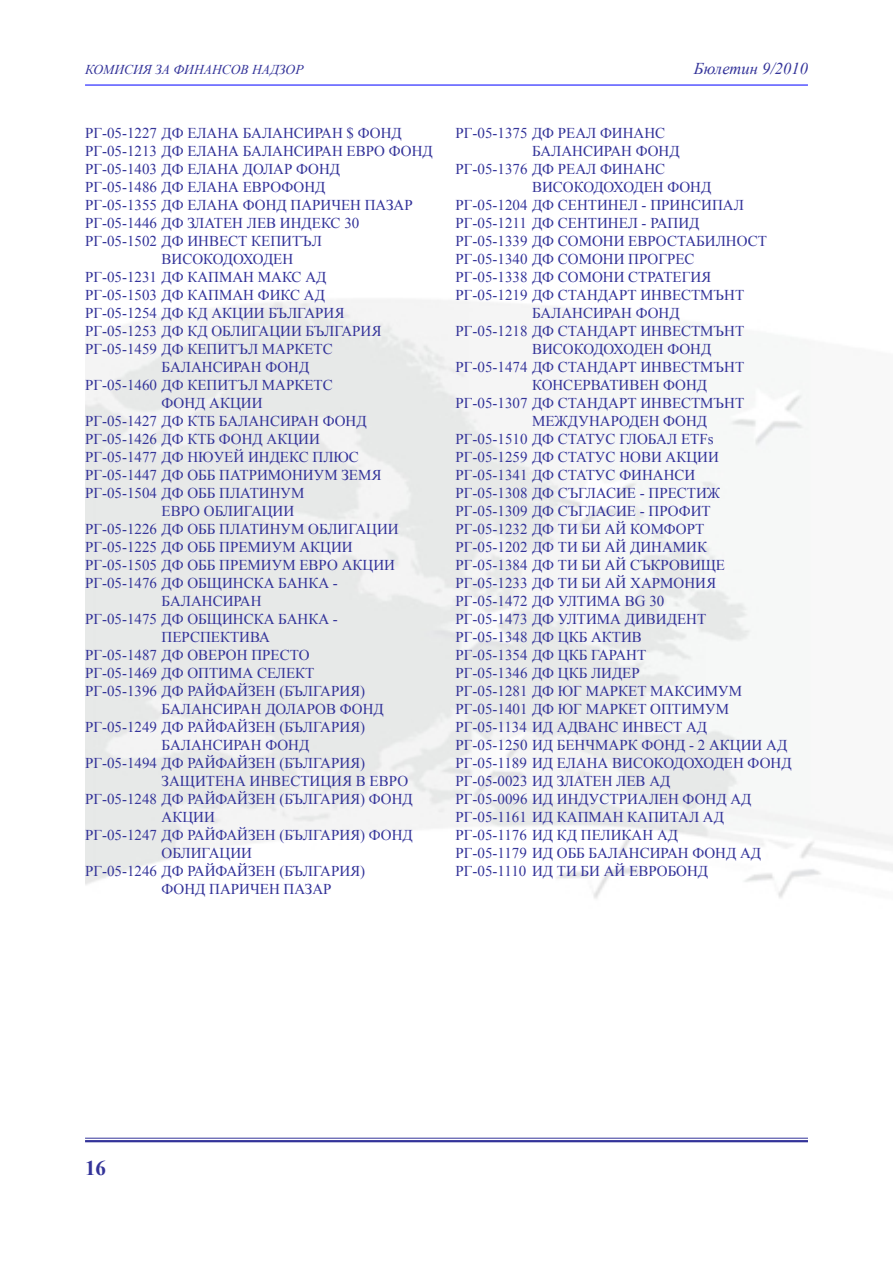
<style>
.page{position:relative;width:893px;height:1263px;background:#fff}
.page>*{position:absolute;margin:0;border:0;box-sizing:border-box;transform-origin:0 0}
.t1{font:700 21px "Times New Roman";color:#339}
.t2{font:italic 16.5px "Times New Roman";color:#339}
.t3{font:15px "Times New Roman";color:#339}
.t4{font:italic 13.5px "Times New Roman";color:#339}
</style>
<div class="page">
<hr style="left:85px;top:1138px;width:723px;height:1px;background:#339">
<hr style="left:85px;top:1140px;width:723px;height:2px;background:#339">
<hr style="left:85px;top:85px;width:723px;height:1px;background:#00f">
<p class="t4" style="left:85px;top:60px;width:220px">КОМИСИЯ ЗА ФИНАНСОВ НАДЗОР</p>
<p class="t2" style="left:694px;top:57px;width:115px">Бюлетин 9/2010</p>
<p class="t3" style="left:85px;top:123px;width:318px">РГ-05-1227 ДФ ЕЛАНА БАЛАНСИРАН $ ФОНД</p>
<p class="t3" style="left:85px;top:141px;width:349px">РГ-05-1213 ДФ ЕЛАНА БАЛАНСИРАН ЕВРО ФОНД</p>
<p class="t3" style="left:85px;top:159px;width:257px">РГ-05-1403 ДФ ЕЛАНА ДОЛАР ФОНД</p>
<p class="t3" style="left:85px;top:177px;width:242px">РГ-05-1486 ДФ ЕЛАНА ЕВРОФОНД</p>
<p class="t3" style="left:85px;top:195px;width:329px">РГ-05-1355 ДФ ЕЛАНА ФОНД ПАРИЧЕН ПАЗАР</p>
<p class="t3" style="left:85px;top:213px;width:276px">РГ-05-1446 ДФ ЗЛАТЕН ЛЕВ ИНДЕКС 30</p>
<p class="t3" style="left:85px;top:231px;width:238px">РГ-05-1502 ДФ ИНВЕСТ КЕПИТЪЛ</p>
<p class="t3" style="left:162px;top:249px;width:133px">ВИСОКОДОХОДЕН</p>
<p class="t3" style="left:85px;top:267px;width:243px">РГ-05-1231 ДФ КАПМАН МАКС АД</p>
<p class="t3" style="left:85px;top:285px;width:241px">РГ-05-1503 ДФ КАПМАН ФИКС АД</p>
<p class="t3" style="left:85px;top:303px;width:261px">РГ-05-1254 ДФ КД АКЦИИ БЪЛГАРИЯ</p>
<p class="t3" style="left:85px;top:321px;width:298px">РГ-05-1253 ДФ КД ОБЛИГАЦИИ БЪЛГАРИЯ</p>
<p class="t3" style="left:85px;top:339px;width:249px">РГ-05-1459 ДФ КЕПИТЪЛ МАРКЕТС</p>
<p class="t3" style="left:162px;top:357px;width:149px">БАЛАНСИРАН ФОНД</p>
<p class="t3" style="left:85px;top:375px;width:249px">РГ-05-1460 ДФ КЕПИТЪЛ МАРКЕТС</p>
<p class="t3" style="left:162px;top:393px;width:102px">ФОНД АКЦИИ</p>
<p class="t3" style="left:85px;top:411px;width:283px">РГ-05-1427 ДФ КТБ БАЛАНСИРАН ФОНД</p>
<p class="t3" style="left:85px;top:429px;width:236px">РГ-05-1426 ДФ КТБ ФОНД АКЦИИ</p>
<p class="t3" style="left:85px;top:447px;width:275px">РГ-05-1477 ДФ НЮУЕЙ ИНДЕКС ПЛЮС</p>
<p class="t3" style="left:85px;top:465px;width:298px">РГ-05-1447 ДФ ОББ ПАТРИМОНИУМ ЗЕМЯ</p>
<p class="t3" style="left:85px;top:483px;width:221px">РГ-05-1504 ДФ ОББ ПЛАТИНУМ</p>
<p class="t3" style="left:162px;top:501px;width:134px">ЕВРО ОБЛИГАЦИИ</p>
<p class="t3" style="left:85px;top:519px;width:315px">РГ-05-1226 ДФ ОББ ПЛАТИНУМ ОБЛИГАЦИИ</p>
<p class="t3" style="left:85px;top:537px;width:269px">РГ-05-1225 ДФ ОББ ПРЕМИУМ АКЦИИ</p>
<p class="t3" style="left:85px;top:555px;width:311px">РГ-05-1505 ДФ ОББ ПРЕМИУМ ЕВРО АКЦИИ</p>
<p class="t3" style="left:85px;top:573px;width:254px">РГ-05-1476 ДФ ОБЩИНСКА БАНКА -</p>
<p class="t3" style="left:162px;top:591px;width:102px">БАЛАНСИРАН</p>
<p class="t3" style="left:85px;top:609px;width:254px">РГ-05-1475 ДФ ОБЩИНСКА БАНКА -</p>
<p class="t3" style="left:162px;top:627px;width:110px">ПЕРСПЕКТИВА</p>
<p class="t3" style="left:85px;top:645px;width:226px">РГ-05-1487 ДФ ОВЕРОН ПРЕСТО</p>
<p class="t3" style="left:85px;top:663px;width:231px">РГ-05-1469 ДФ ОПТИМА СЕЛЕКТ</p>
<p class="t3" style="left:85px;top:681px;width:282px">РГ-05-1396 ДФ РАЙФАЙЗЕН (БЪЛГАРИЯ)</p>
<p class="t3" style="left:162px;top:699px;width:224px">БАЛАНСИРАН ДОЛАРОВ ФОНД</p>
<p class="t3" style="left:85px;top:717px;width:282px">РГ-05-1249 ДФ РАЙФАЙЗЕН (БЪЛГАРИЯ)</p>
<p class="t3" style="left:162px;top:735px;width:149px">БАЛАНСИРАН ФОНД</p>
<p class="t3" style="left:85px;top:753px;width:282px">РГ-05-1494 ДФ РАЙФАЙЗЕН (БЪЛГАРИЯ)</p>
<p class="t3" style="left:162px;top:771px;width:248px">ЗАЩИТЕНА ИНВЕСТИЦИЯ В ЕВРО</p>
<p class="t3" style="left:85px;top:789px;width:329px">РГ-05-1248 ДФ РАЙФАЙЗЕН (БЪЛГАРИЯ) ФОНД</p>
<p class="t3" style="left:162px;top:807px;width:55px">АКЦИИ</p>
<p class="t3" style="left:85px;top:825px;width:329px">РГ-05-1247 ДФ РАЙФАЙЗЕН (БЪЛГАРИЯ) ФОНД</p>
<p class="t3" style="left:162px;top:843px;width:92px">ОБЛИГАЦИИ</p>
<p class="t3" style="left:85px;top:861px;width:282px">РГ-05-1246 ДФ РАЙФАЙЗЕН (БЪЛГАРИЯ)</p>
<p class="t3" style="left:162px;top:879px;width:171px">ФОНД ПАРИЧЕН ПАЗАР</p>
<p class="t3" style="left:455px;top:123px;width:211px">РГ-05-1375 ДФ РЕАЛ ФИНАНС</p>
<p class="t3" style="left:532px;top:141px;width:149px">БАЛАНСИРАН ФОНД</p>
<p class="t3" style="left:455px;top:159px;width:211px">РГ-05-1376 ДФ РЕАЛ ФИНАНС</p>
<p class="t3" style="left:532px;top:177px;width:181px">ВИСОКОДОХОДЕН ФОНД</p>
<p class="t3" style="left:455px;top:195px;width:290px">РГ-05-1204 ДФ СЕНТИНЕЛ - ПРИНСИПАЛ</p>
<p class="t3" style="left:455px;top:213px;width:245px">РГ-05-1211 ДФ СЕНТИНЕЛ - РАПИД</p>
<p class="t3" style="left:455px;top:231px;width:313px">РГ-05-1339 ДФ СОМОНИ ЕВРОСТАБИЛНОСТ</p>
<p class="t3" style="left:455px;top:249px;width:241px">РГ-05-1340 ДФ СОМОНИ ПРОГРЕС</p>
<p class="t3" style="left:455px;top:267px;width:257px">РГ-05-1338 ДФ СОМОНИ СТРАТЕГИЯ</p>
<p class="t3" style="left:455px;top:285px;width:290px">РГ-05-1219 ДФ СТАНДАРТ ИНВЕСТМЪНТ</p>
<p class="t3" style="left:532px;top:303px;width:149px">БАЛАНСИРАН ФОНД</p>
<p class="t3" style="left:455px;top:321px;width:290px">РГ-05-1218 ДФ СТАНДАРТ ИНВЕСТМЪНТ</p>
<p class="t3" style="left:532px;top:339px;width:181px">ВИСОКОДОХОДЕН ФОНД</p>
<p class="t3" style="left:455px;top:357px;width:290px">РГ-05-1474 ДФ СТАНДАРТ ИНВЕСТМЪНТ</p>
<p class="t3" style="left:532px;top:375px;width:177px">КОНСЕРВАТИВЕН ФОНД</p>
<p class="t3" style="left:455px;top:393px;width:290px">РГ-05-1307 ДФ СТАНДАРТ ИНВЕСТМЪНТ</p>
<p class="t3" style="left:532px;top:411px;width:177px">МЕЖДУНАРОДЕН ФОНД</p>
<p class="t3" style="left:455px;top:429px;width:260px">РГ-05-1510 ДФ СТАТУС ГЛОБАЛ ETFs</p>
<p class="t3" style="left:455px;top:447px;width:265px">РГ-05-1259 ДФ СТАТУС НОВИ АКЦИИ</p>
<p class="t3" style="left:455px;top:465px;width:241px">РГ-05-1341 ДФ СТАТУС ФИНАНСИ</p>
<p class="t3" style="left:455px;top:483px;width:266px">РГ-05-1308 ДФ СЪГЛАСИЕ - ПРЕСТИЖ</p>
<p class="t3" style="left:455px;top:501px;width:257px">РГ-05-1309 ДФ СЪГЛАСИЕ - ПРОФИТ</p>
<p class="t3" style="left:455px;top:519px;width:250px">РГ-05-1232 ДФ ТИ БИ АЙ КОМФОРТ</p>
<p class="t3" style="left:455px;top:537px;width:253px">РГ-05-1202 ДФ ТИ БИ АЙ ДИНАМИК</p>
<p class="t3" style="left:455px;top:555px;width:271px">РГ-05-1384 ДФ ТИ БИ АЙ СЪКРОВИЩЕ</p>
<p class="t3" style="left:455px;top:573px;width:262px">РГ-05-1233 ДФ ТИ БИ АЙ ХАРМОНИЯ</p>
<p class="t3" style="left:455px;top:591px;width:210px">РГ-05-1472 ДФ УЛТИМА BG 30</p>
<p class="t3" style="left:455px;top:609px;width:252px">РГ-05-1473 ДФ УЛТИМА ДИВИДЕНТ</p>
<p class="t3" style="left:455px;top:627px;width:188px">РГ-05-1348 ДФ ЦКБ АКТИВ</p>
<p class="t3" style="left:455px;top:645px;width:192px">РГ-05-1354 ДФ ЦКБ ГАРАНТ</p>
<p class="t3" style="left:455px;top:663px;width:186px">РГ-05-1346 ДФ ЦКБ ЛИДЕР</p>
<p class="t3" style="left:455px;top:681px;width:288px">РГ-05-1281 ДФ ЮГ МАРКЕТ МАКСИМУМ</p>
<p class="t3" style="left:455px;top:699px;width:275px">РГ-05-1401 ДФ ЮГ МАРКЕТ ОПТИМУМ</p>
<p class="t3" style="left:455px;top:717px;width:253px">РГ-05-1134 ИД АДВАНС ИНВЕСТ АД</p>
<p class="t3" style="left:455px;top:735px;width:333px">РГ-05-1250 ИД БЕНЧМАРК ФОНД - 2 АКЦИИ АД</p>
<p class="t3" style="left:455px;top:753px;width:338px">РГ-05-1189 ИД ЕЛАНА ВИСОКОДОХОДЕН ФОНД</p>
<p class="t3" style="left:455px;top:771px;width:216px">РГ-05-0023 ИД ЗЛАТЕН ЛЕВ АД</p>
<p class="t3" style="left:455px;top:789px;width:297px">РГ-05-0096 ИД ИНДУСТРИАЛЕН ФОНД АД</p>
<p class="t3" style="left:455px;top:807px;width:270px">РГ-05-1161 ИД КАПМАН КАПИТАЛ АД</p>
<p class="t3" style="left:455px;top:825px;width:224px">РГ-05-1176 ИД КД ПЕЛИКАН АД</p>
<p class="t3" style="left:455px;top:843px;width:307px">РГ-05-1179 ИД ОББ БАЛАНСИРАН ФОНД АД</p>
<p class="t3" style="left:455px;top:861px;width:254px">РГ-05-1110 ИД ТИ БИ АЙ ЕВРОБОНД</p>
<h1 class="t1" style="left:85px;top:1154px;width:22px">16</h1>
</div>
